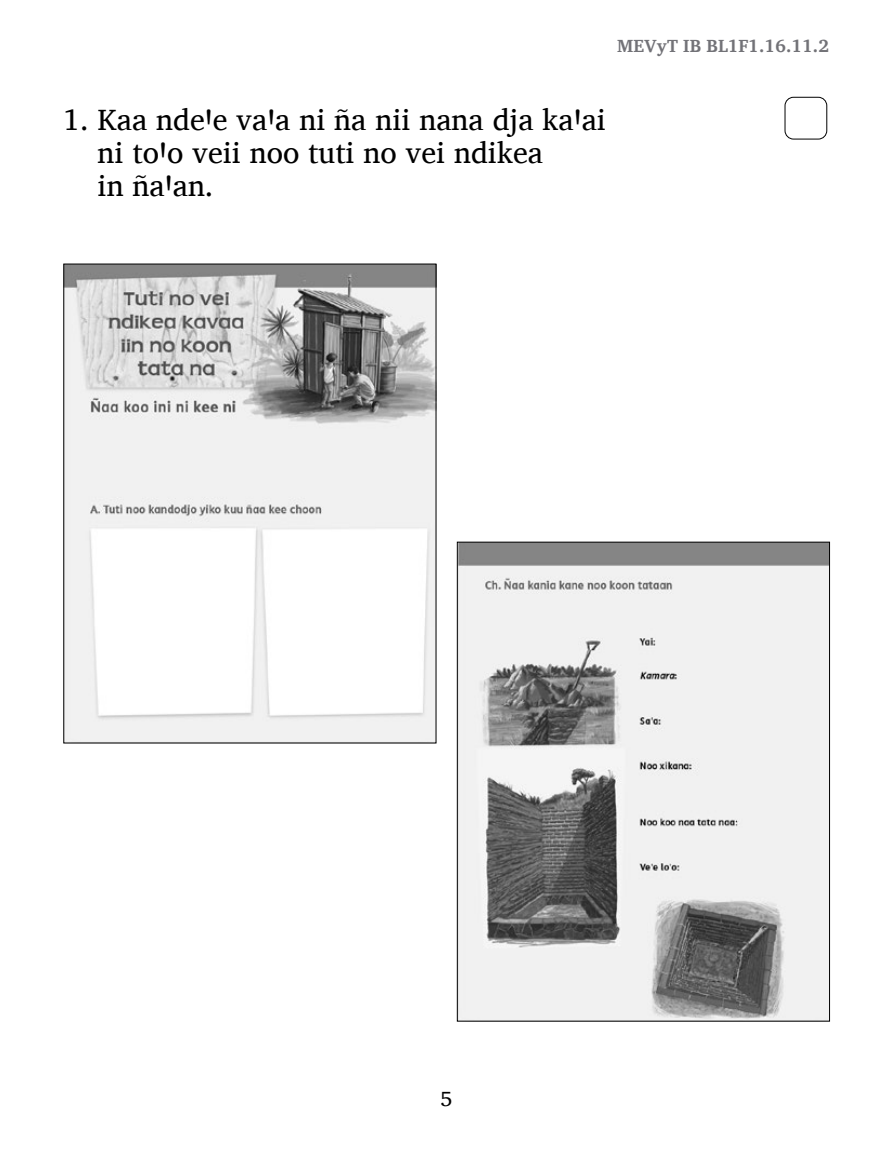
<style>
.page{position:relative;width:893px;height:1149px;background:#fff}
.page>*{position:absolute;margin:0;border:0;box-sizing:border-box;transform-origin:0 0}
.t1{font:30px/33px "Charis SIL";color:#000}
.t2{font:21px "Charis SIL Am Area";color:#000}
.t3{font:700 18px "Charis SIL";color:#727277}
</style>
<div class="page">
<div style="left:785px;top:97px;width:42px;height:42px;border:1px solid #000;border-radius:9px"></div>
<img style="left:66px;top:266px;width:368px;height:475px">
<img style="left:459px;top:543px;width:369px;height:475px">
<p class="t3" style="left:617px;top:35px;width:214px">MEVyT IB BL1F1.16.11.2</p>
<p class="t1" style="left:98px;top:103px;width:510px;text-indent:-34px">1. Kaa ndeꞌe vaꞌa ni ña nii nana dja kaꞌai ni toꞌo veii noo tuti no vei ndikea<br>in ñaꞌan.</p>
<p class="t2" style="left:441px;top:1086px;width:13px">5</p>
</div>
